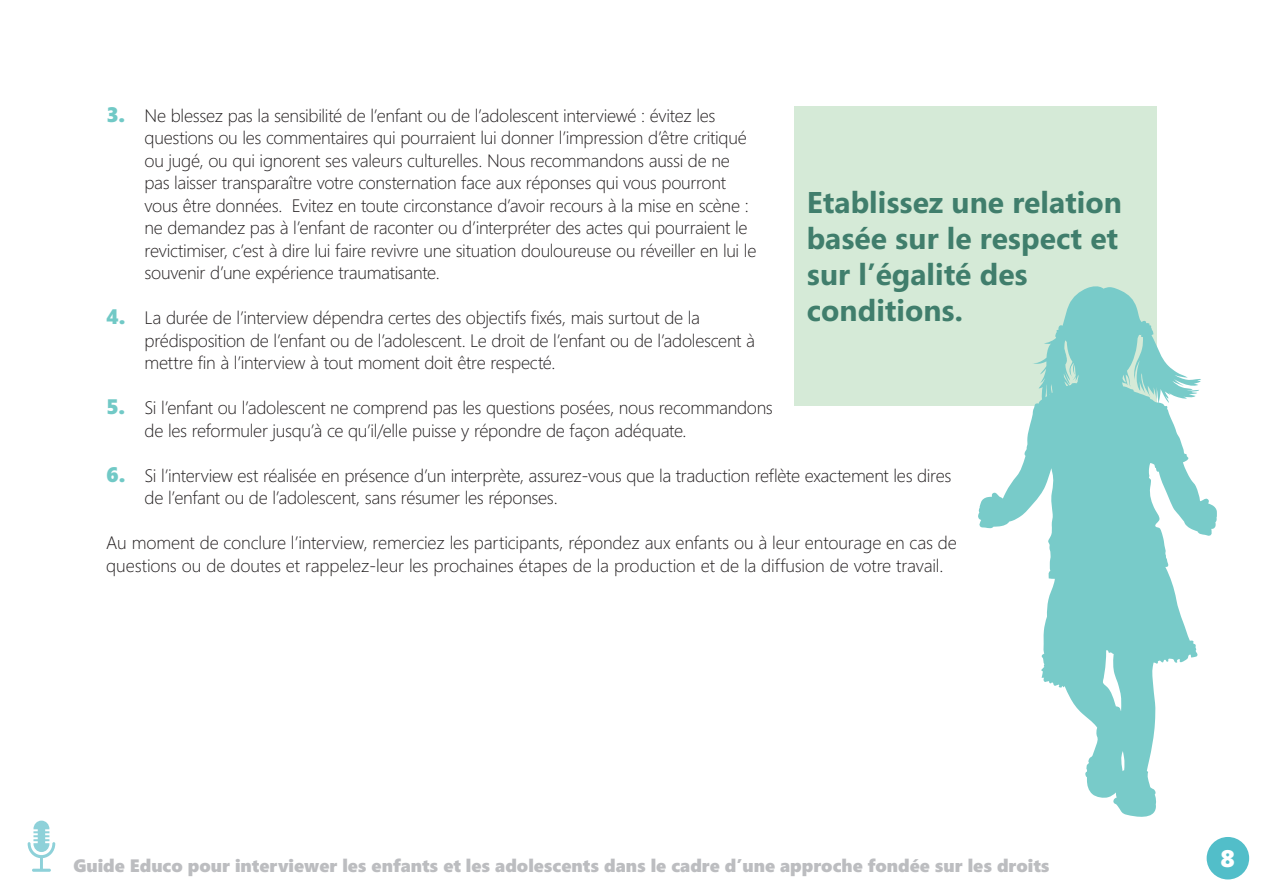
<style>
.page{position:relative;width:1263px;height:893px;background:#fff}
.page>*{position:absolute;margin:0;border:0;box-sizing:border-box;transform-origin:0 0}
.H3-entretitulo{font:700 30px/36px "Segoe";color:#407e6c}
.t1{font:900 24px "Segoe";color:#fff}
.t2{font:300 18px/22.5px "Segoe";letter-spacing:-.02em;color:#231f20}
.t3{font:900 18px "Segoe";color:#bcbdc0}
.s1{font-weight:900;font-size:21px;color:#71c9c6}
</style>
<div class="page">
<div style="left:1206px;top:837px;width:43px;height:42px;background:#52bec9;border-radius:50%"></div>
<svg style="left:28px;top:821px;width:27px;height:51px"></svg>
<div style="left:794px;top:106px;width:363px;height:300px;background:#d5ead7"></div>
<svg style="left:978px;top:286px;width:239px;height:531px"></svg>
<p class="t2" style="left:145px;top:104px;width:613px;text-indent:-38px"><span class="s1">3.</span> Ne blessez pas la sensibilité de l’enfant ou de l’adolescent interviewé : évitez les questions ou les commentaires qui pourraient lui donner l’impression d’être critiqué ou jugé, ou qui ignorent ses valeurs culturelles. Nous recommandons aussi de ne pas laisser transparaître votre consternation face aux réponses qui vous pourront vous être données. Evitez en toute circonstance d’avoir recours à la mise en scène : ne demandez pas à l’enfant de raconter ou d’interpréter des actes qui pourraient le revictimiser, c’est à dire lui faire revivre une situation douloureuse ou réveiller en lui le souvenir d’une expérience traumatisante.</p>
<p class="t2" style="left:145px;top:307px;width:612px;text-indent:-38px"><span class="s1">4.</span> La durée de l’interview dépendra certes des objectifs fixés, mais surtout de la prédisposition de l’enfant ou de l’adolescent. Le droit de l’enfant ou de l’adolescent à mettre fin à l’interview à tout moment doit être respecté.</p>
<p class="t2" style="left:145px;top:397px;width:630px;text-indent:-38px"><span class="s1">5.</span> Si l’enfant ou l’adolescent ne comprend pas les questions posées, nous recommandons de les reformuler jusqu’à ce qu’il/elle puisse y répondre de façon adéquate.</p>
<p class="t2" style="left:145px;top:464px;width:808px;text-indent:-38px"><span class="s1">6.</span> Si l’interview est réalisée en présence d’un interprète, assurez-vous que la traduction reflète exactement les dires de l’enfant ou de l’adolescent, sans résumer les réponses.</p>
<p class="t2" style="left:106px;top:532px;width:852px">Au moment de conclure l’interview, remerciez les participants, répondez aux enfants ou à leur entourage en cas de questions ou de doutes et rappelez-leur les prochaines étapes de la production et de la diffusion de votre travail.</p>
<p class="H3-entretitulo" style="left:807px;top:184px;width:316px">Etablissez une relation basée sur le respect et sur l’égalité des conditions.</p>
<p class="t3" style="left:73px;top:855px;width:978px">Guide Educo pour interviewer les enfants et les adolescents dans le cadre d’une approche fondée sur les droits</p>
<h2 class="t1" style="left:1220px;top:845px;width:16px">8</h2>
</div>
